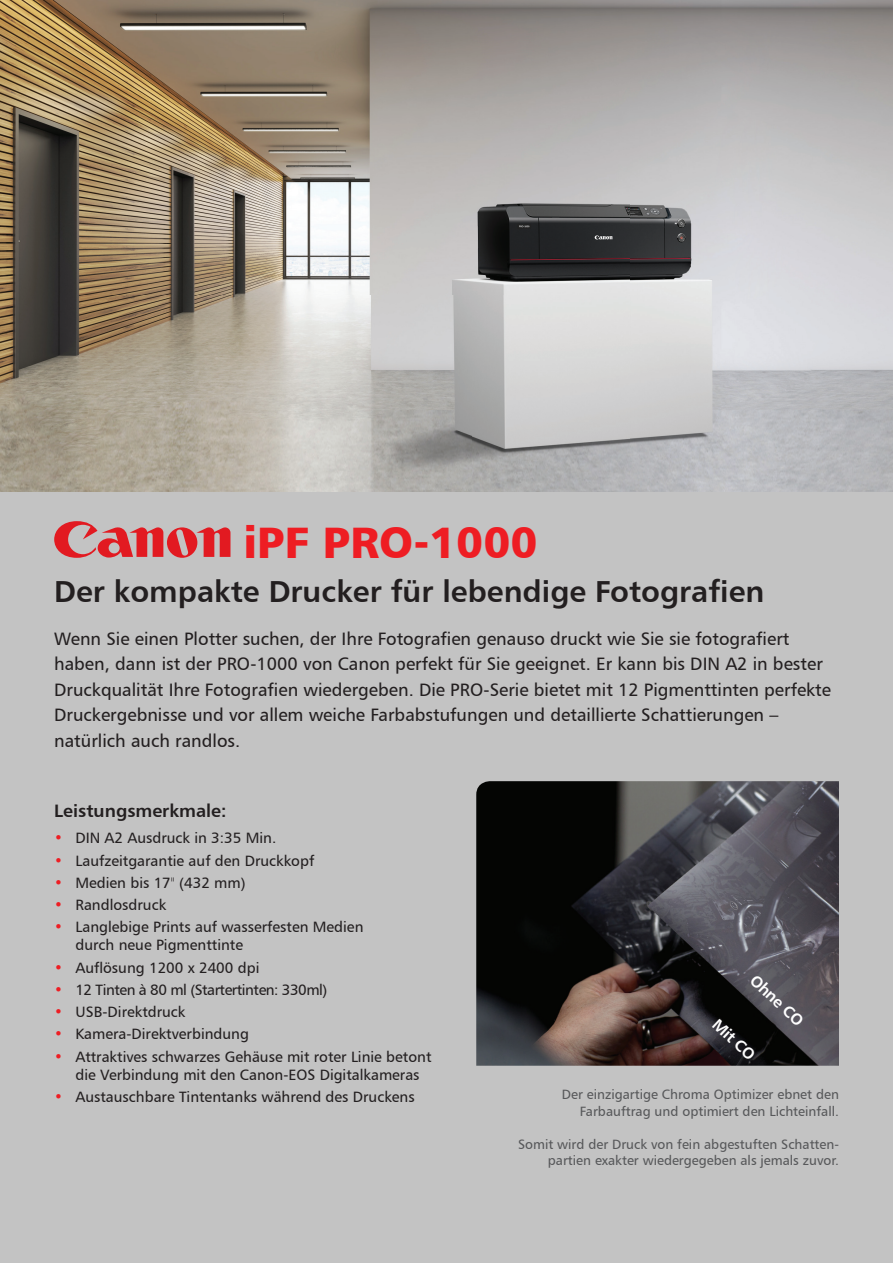
<style>
.page{position:relative;width:893px;height:1263px;background:#fff}
.page>*{position:absolute;margin:0;border:0;box-sizing:border-box;transform-origin:0 0}
.t1{font:44.1px "Humanist 777 BT Black B";color:#ee1d23}
.t2{font:30.45px "Humanist 777 BT Bold B";color:#231f20}
.t3{font:18px/25.5px "Humanist 777 BT Roman B";color:#231f20}
.t4{font:18px "Humanist 777 BT Bold B";color:#231f20}
.t5{font:16.05px "Humanist 777 BT Bold B";color:#fff}
.t6{font:15px/18px "Humanist 777 BT Roman B";color:#231f20}
.t7{font:15px "Humanist 777 BT Roman B";letter-spacing:-.03em;color:#231f20}
.t8{font:13.5px/16.5px "Humanist 777 BT Roman B";color:#57585a;text-align:right}
.s1{color:#ee1d23}
.s2{font-family:"Humanist 777 BT Light B"}
</style>
<div class="page">
<img style="left:0;top:0;width:893px;height:493px">
<div style="left:0;top:493px;width:893px;height:770px;background:#c3c3c3"></div>
<svg style="left:54px;top:521px;width:176px;height:37px"></svg>
<img style="left:476px;top:781px;width:363px;height:285px">
<h1 class="t1" style="left:244px;top:514px;width:296px">iPF PRO-1000</h1>
<h2 class="t2" style="left:54px;top:572px;width:712px">Der kompakte Drucker für lebendige Fotografien</h2>
<p class="t3" style="left:54px;top:625px;width:778px">Wenn Sie einen Plotter suchen, der Ihre Fotografien genauso druckt wie Sie sie fotografiert haben, dann ist der PRO-1000 von Canon perfekt für Sie geeignet. Er kann bis DIN A2 in bester Druckqualität Ihre Fotografien wiedergeben. Die PRO-Serie bietet mit 12 Pigmenttinten perfekte Druckergebnisse und vor allem weiche Farbabstufungen und detaillierte Schattierungen – natürlich auch randlos.</p>
<p class="t4" style="left:54px;top:799px;width:174px">Leistungsmerkmale:</p>
<p class="t6" style="left:54px;top:829px;width:224px"><span class="s1">•</span> DIN A2 Ausdruck in 3:35 Min.</p>
<p class="t6" style="left:54px;top:851px;width:262px"><span class="s1">•</span> Laufzeitgarantie auf den Druckkopf</p>
<p class="t6" style="left:54px;top:873px;width:193px"><span class="s1">•</span> Medien bis 17<span class="s2">"</span> (432 mm)</p>
<p class="t6" style="left:54px;top:896px;width:114px"><span class="s1">•</span> Randlosdruck</p>
<p class="t6" style="left:75px;top:918px;width:290px;text-indent:-21px"><span class="s1">•</span> Langlebige Prints auf wasserfesten Medien durch neue Pigmenttinte</p>
<p class="t6" style="left:54px;top:958px;width:207px"><span class="s1">•</span> Auflösung 1200 x 2400 dpi</p>
<p class="t7" style="left:54px;top:980px;width:275px"><span class="s1">•</span> 12 Tinten à 80 ml (Startertinten: 330ml)</p>
<p class="t6" style="left:54px;top:1003px;width:133px"><span class="s1">•</span> USB-Direktdruck</p>
<p class="t6" style="left:54px;top:1025px;width:196px"><span class="s1">•</span> Kamera-Direktverbindung</p>
<p class="t6" style="left:75px;top:1047px;width:358px;text-indent:-21px"><span class="s1">•</span> Attraktives schwarzes Gehäuse mit roter Linie betont die Verbindung mit den Canon-EOS Digitalkameras</p>
<p class="t6" style="left:54px;top:1087px;width:362px"><span class="s1">•</span> Austauschbare Tintentanks während des Druckens</p>
<p class="t8" style="left:562px;top:1086px;width:279px">Der einzigartige Chroma Optimizer ebnet den<br>Farbauftrag und optimiert den Lichteinfall.</p>
<p class="t8" style="left:518px;top:1135px;width:322px">Somit wird der Druck von fein abgestuften Schatten&shy;partien exakter wiedergegeben als jemals zuvor.</p>
<p class="t5" style="left:759px;top:970px;width:68px;rotate:43deg">Ohne CO</p>
<p class="t5" style="left:722px;top:1014px;width:53px;rotate:43deg">Mit CO</p>
</div>
